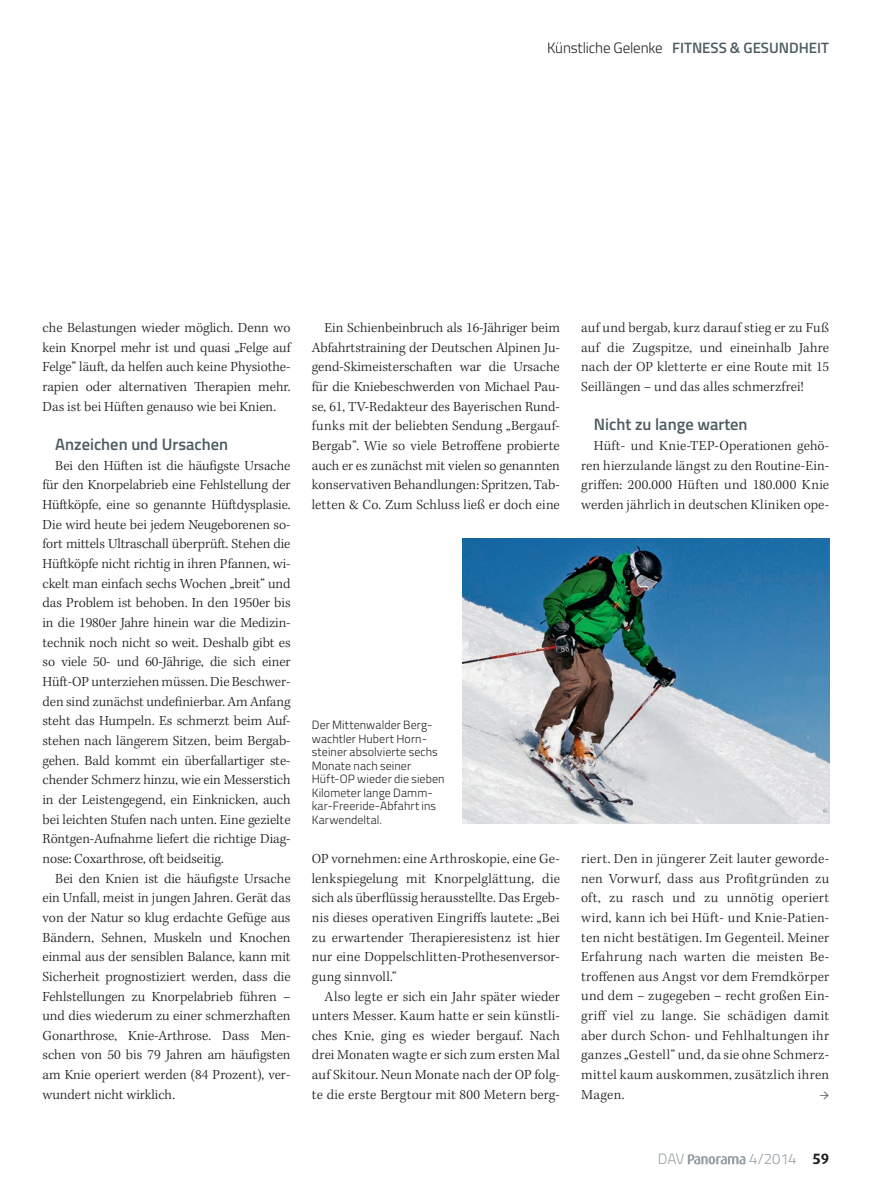
<style>
.page{position:relative;width:893px;height:1191px;background:#fff}
.page>*{position:absolute;margin:0;border:0;box-sizing:border-box;transform-origin:0 0}
.t1{font:600 16.5px "Titillium";color:#4d5c62}
.t2{font:300 15px "Titillium";letter-spacing:-.01em;color:#231f20}
.t3{font:300 15px "Titillium";letter-spacing:-.02em;color:#97a0a5}
.t4{font:600 15px "Titillium";color:#4d5c62}
.t5{font:300 14.25px/19.6px "Kepler Std";letter-spacing:.005em;color:#231f20;text-align:justify}
.t6{font:700 14.25px "Kepler Std";color:#4d5c62}
.t7{font:300 12px/13.5px "Titillium";letter-spacing:.005em;color:#231f20}
.s1{font-weight:600;color:#4d5c62}
.s2{font-family:"Dax";font-weight:700;color:#231f20}
</style>
<div class="page">
<svg style="left:688px;top:1154px;width:57px;height:10px"></svg>
<img style="left:462px;top:538px;width:367px;height:285px">
<p class="t2" style="left:547px;top:37px;width:164px">Künstliche Gelenke <span class="s1">Fitness</span></p>
<p class="t4" style="left:730px;top:36px;width:101px">&amp;gesundheit</p>
<p class="t5" style="left:43px;top:318px;width:250px">che Belastungen wieder möglich. Denn wo kein Knorpel mehr ist und quasi „Felge auf Felge“ läuft, da helfen auch keine Physiothe&shy;rapien oder alternativen Therapien mehr.<br>Das ist bei Hüften genauso wie bei Knien.</p>
<p class="t1" style="left:55px;top:432px;width:174px">Anzeichen und Ursachen</p>
<p class="t5" style="left:43px;top:456px;width:250px;text-indent:13px">Bei den Hüften ist die häufigste Ursache für den Knorpelabrieb eine Fehlstellung der Hüftköpfe, eine so genannte Hüftdysplasie.<br>Die wird heute bei jedem Neugeborenen so&shy;fort mittels Ultraschall überprüft. Stehen die Hüftköpfe nicht richtig in ihren Pfannen, wi&shy;ckelt man einfach sechs Wochen „breit“ und das Problem ist behoben. In den 1950er bis in die 1980er Jahre hinein war die Medizin&shy;technik noch nicht so weit. Deshalb gibt es so viele 50- und 60-Jährige, die sich einer Hüft-OP unterziehen müssen. Die Beschwer&shy;den sind zunächst undefinierbar. Am Anfang steht das Humpeln. Es schmerzt beim Auf&shy;stehen nach längerem Sitzen, beim Bergab&shy;gehen. Bald kommt ein überfallartiger ste&shy;chender Schmerz hinzu, wie ein Messerstich in der Leistengegend, ein Einknicken, auch bei leichten Stufen nach unten. Eine gezielte Röntgen-Aufnahme liefert die richtige Diag&shy;nose: Coxarthrose, oft beidseitig.</p>
<p class="t5" style="left:43px;top:869px;width:250px;text-indent:13px">Bei den Knien ist die häufigste Ursache ein Unfall, meist in jungen Jahren. Gerät das von der Natur so klug erdachte Gefüge aus Bändern, Sehnen, Muskeln und Knochen einmal aus der sensiblen Balance, kann mit Sicherheit prognostiziert werden, dass die Fehlstellungen zu Knorpelabrieb führen – und dies wiederum zu einer schmerzhaften Gonarthrose, Knie-Arthrose. Dass Men&shy;schen von 50 bis 79 Jahren am häufigsten am Knie operiert werden (84 Prozent), ver&shy;wundert nicht wirklich.</p>
<p class="t5" style="left:312px;top:318px;width:250px;text-indent:13px">Ein Schienbeinbruch als 16-Jähriger beim Abfahrtstraining der Deutschen Alpinen Ju&shy;gend-Skimeisterschaften war die Ursache für die Kniebeschwerden von Michael Pau&shy;se, 61, TV-Redakteur des Bayerischen Rund&shy;funks mit der beliebten Sendung „Bergauf-Bergab“. Wie so viele Betroffene probierte auch er es zunächst mit vielen so genannten konservativen Behandlungen: Spritzen, Tab&shy;letten &amp; Co. Zum Schluss ließ er doch eine</p>
<p class="t7" style="left:312px;top:717px;width:134px">Der Mittenwalder Berg&shy;wachtler Hubert Horn&shy;steiner absolvierte sechs<br>Monate nach seiner<br>Hüft-OP wieder die sieben<br>Kilometer lange Damm&shy;kar-Freeride-Abfahrt ins<br>Karwendeltal.</p>
<p class="t5" style="left:312px;top:849px;width:250px">OP vornehmen: eine Arthroskopie, eine Ge&shy;lenkspiegelung mit Knorpelglättung, die sich als überflüssig herausstellte. Das Ergeb&shy;nis dieses operativen Eingriffs lautete: „Bei zu erwartender Therapieresistenz ist hier nur eine Doppelschlitten-Prothesenversor&shy;gung sinnvoll.“</p>
<p class="t5" style="left:312px;top:986px;width:250px;text-indent:13px">Also legte er sich ein Jahr später wieder unters Messer. Kaum hatte er sein künstli&shy;ches Knie, ging es wieder bergauf. Nach drei Monaten wagte er sich zum ersten Mal auf Skitour. Neun Monate nach der OP folg&shy;te die erste Bergtour mit 800 Metern berg-</p>
<p class="t5" style="left:581px;top:318px;width:249px">auf und bergab, kurz darauf stieg er zu Fuß auf die Zugspitze, und eineinhalb Jahre nach der OP kletterte er eine Route mit 15<br>Seillängen – und das alles schmerzfrei!</p>
<p class="t1" style="left:594px;top:412px;width:155px">N icht zu lange warten</p>
<p class="t5" style="left:581px;top:436px;width:250px;text-indent:13px">Hüft- und Knie-TEP-Operationen gehö&shy;ren hierzulande längst zu den Routine-Ein&shy;griffen: 200.000 Hüften und 180.000 Knie werden jährlich in deutschen Kliniken ope-</p>
<p class="t5" style="left:581px;top:849px;width:250px">riert. Den in jüngerer Zeit lauter geworde&shy;nen Vorwurf, dass aus Profitgründen zu oft, zu rasch und zu unnötig operiert wird, kann ich bei Hüft- und Knie-Patien&shy;ten nicht bestätigen. Im Gegenteil. Meiner Erfahrung nach warten die meisten Be&shy;troffenen aus Angst vor dem Fremdkörper und dem – zugegeben – recht großen Ein&shy;griff viel zu lange. Sie schädigen damit aber durch Schon- und Fehlhaltungen ihr ganzes „Gestell“ und, da sie ohne Schmerz&shy;mittel kaum auskommen, zusätzlich ihren Magen.</p>
<p class="t6" style="left:820px;top:1086px;width:11px">→</p>
<p class="t3" style="left:658px;top:1148px;width:28px">DAV</p>
<p class="t3" style="left:749px;top:1148px;width:81px">4/2014 <span class="s2">59</span></p>
</div>
